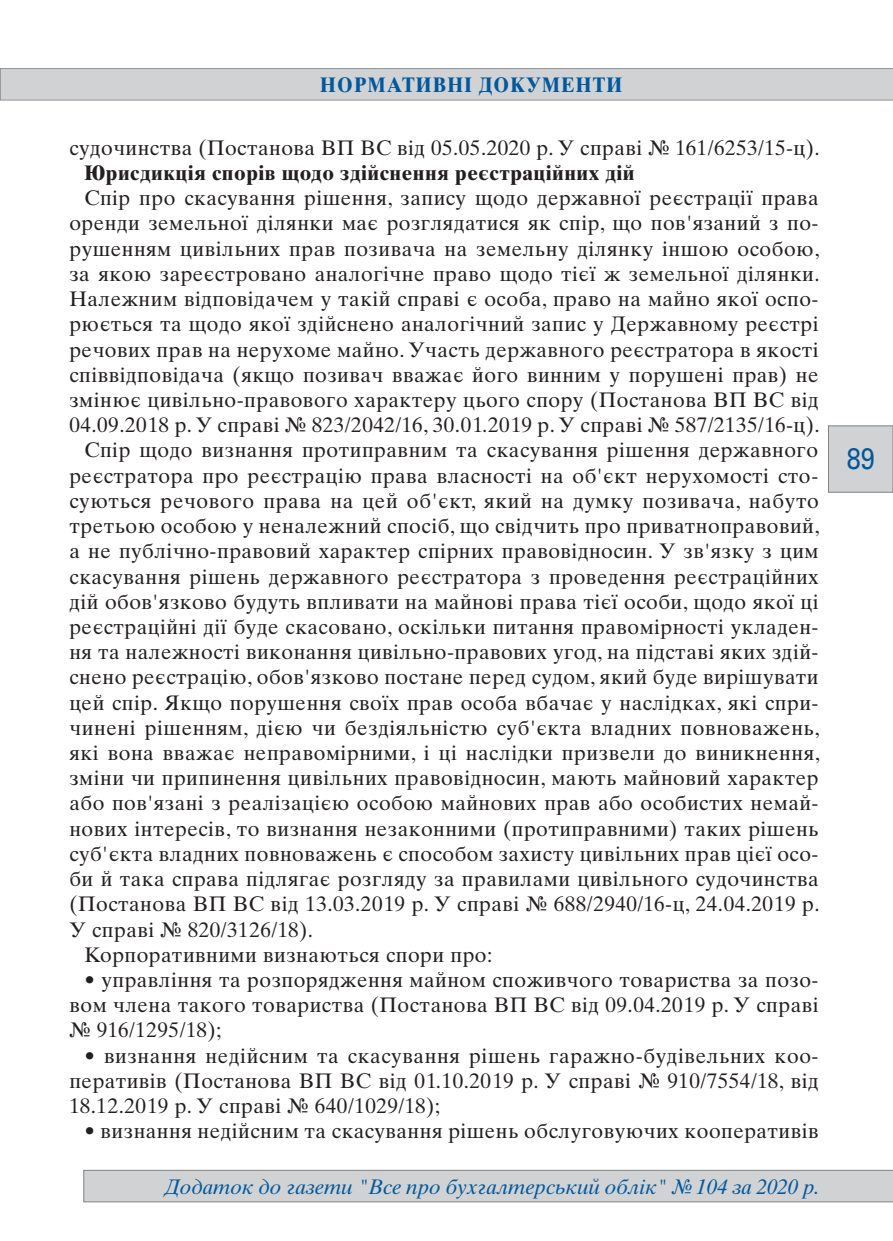
<style>
.page{position:relative;width:893px;height:1241px;background:#fff}
.page>*{position:absolute;margin:0;border:0;box-sizing:border-box;transform-origin:0 0}
.t1{font:29.75px "Univers C";color:#01589c;scale:.85 1}
.Main_Text_UKR{font:21px/25.2px "Times Ten Cyr Upright";letter-spacing:.025em;color:#231f20;text-align:justify}
.t2{font:21px "Times Ten Cyr Inclined";letter-spacing:-.01em;color:#01589c}
.Main_Text_UKR-2{font:700 21px "Times Ten Cyr";letter-spacing:.025em;color:#231f20}
.t3{font:700 21px "Times Ten Cyr";letter-spacing:.06em;color:#01589c;scale:.9 1}
</style>
<div class="page">
<div style="left:84px;top:1169px;width:809px;height:32px;background:#d1d2d4"></div>
<div style="left:828px;top:425px;width:65px;height:67px;background:#d1d2d4;border:1px solid #808285"></div>
<div style="left:0;top:68px;width:893px;height:32px;background:#d1d2d4"></div>
<p class="t3" style="left:320px;top:73px;width:337px">НОРМАТИВНІ ДОКУМЕНТИ</p>
<p class="Main_Text_UKR" style="left:69px;top:135px;width:752px">судочинства (Постанова ВП ВС від 05.05.2020 р. У справі № 161/6253/15-ц).</p>
<p class="Main_Text_UKR-2" style="left:84px;top:160px;width:552px">Юрисдикція спорів щодо здійснення реєстраційних дій</p>
<p class="Main_Text_UKR" style="left:69px;top:185px;width:752px;text-indent:15px">Спір про скасування рішення, запису щодо державної реєстрації права оренди земельної ділянки має розглядатися як спір, що пов'язаний з по&shy;рушенням цивільних прав позивача на земельну ділянку іншою особою, за якою зареєстровано аналогічне право щодо тієї ж земельної ділянки.<br>Належним відповідачем у такій справі є особа, право на майно якої оспо&shy;рюється та щодо якої здійснено аналогічний запис у Державному реєстрі речових прав на нерухоме майно. Участь державного реєстратора в якості співвідповідача (якщо позивач вважає його винним у порушені прав) не змінює цивільно-правового характеру цього спору (Постанова ВП ВС від 04.09.2018 р. У справі № 823/2042/16, 30.01.2019 р. У справі № 587/2135/16-ц).</p>
<p class="Main_Text_UKR" style="left:69px;top:437px;width:752px;text-indent:15px">Спір щодо визнання протиправним та скасування рішення державного реєстратора про реєстрацію права власності на об'єкт нерухомості сто&shy;суються речового права на цей об'єкт, який на думку позивача, набуто третьою особою у неналежний спосіб, що свідчить про приватноправовий, а не публічно-правовий характер спірних правовідносин. У зв'язку з цим скасування рішень державного реєстратора з проведення реєстраційних дій обов'язково будуть впливати на майнові права тієї особи, щодо якої ці реєстраційні дії буде скасовано, оскільки питання правомірності укладен&shy;ня та належності виконання цивільно-правових угод, на підставі яких здій&shy;снено реєстрацію, обов'язково постане перед судом, який буде вирішувати цей спір. Якщо порушення своїх прав особа вбачає у наслідках, які спри&shy;чинені рішенням, дією чи бездіяльністю суб'єкта владних повноважень, які вона вважає неправомірними, і ці наслідки призвели до виникнення, зміни чи припинення цивільних правовідносин, мають майновий характер або пов'язані з реалізацією особою майнових прав або особистих немай&shy;нових інтересів, то визнання незаконними (протиправними) таких рішень суб'єкта владних повноважень є способом захисту цивільних прав цієї осо&shy;би й така справа підлягає розгляду за правилами цивільного судочинства (Постанова ВП ВС від 13.03.2019 р. У справі № 688/2940/16-ц, 24.04.2019 р.<br>У справі № 820/3126/18).</p>
<p class="Main_Text_UKR" style="left:84px;top:941px;width:409px">Корпоративними визнаються спори про:</p>
<p class="Main_Text_UKR" style="left:69px;top:967px;width:751px;text-indent:15px">• управління та розпорядження майном споживчого товариства за позо&shy;вом члена такого товариства (Постанова ВП ВС від 09.04.2019 р. У справі № 916/1295/18);</p>
<p class="Main_Text_UKR" style="left:69px;top:1042px;width:751px;text-indent:15px">• визнання недійсним та скасування рішень гаражно-будівельних коо&shy;перативів (Постанова ВП ВС від 01.10.2019 р. У справі № 910/7554/18, від 18.12.2019 р. У справі № 640/1029/18);</p>
<p class="Main_Text_UKR" style="left:84px;top:1118px;width:736px">• визнання недійсним та скасування рішень обслуговуючих кооперативів</p>
<p class="t2" style="left:165px;top:1174px;width:656px">Додаток до газети "Все про бухгалтерський облік" № 104 за 2020 р.</p>
<h1 class="t1" style="left:847px;top:441px;width:35px">89</h1>
</div>
